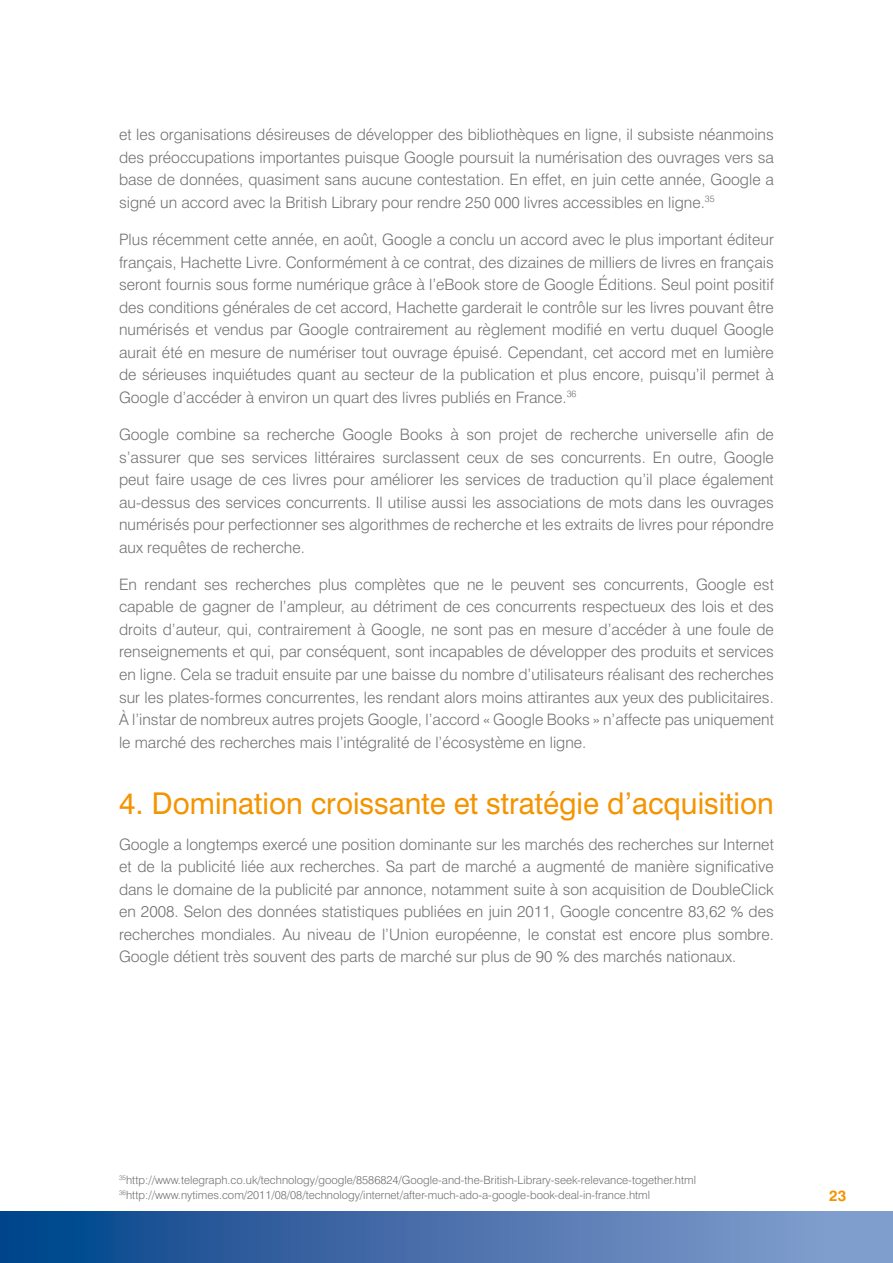
<style>
.page{position:relative;width:893px;height:1263px;background:#fff}
.page>*{position:absolute;margin:0;border:0;box-sizing:border-box;transform-origin:0 0}
.t1{font:30px "Swiss 721 BT";color:#f39400}
.t2{font:300 15.75px/22.5px "Swiss 721 BT";color:#707172;text-align:justify}
.t3{font:700 15px "Swiss 721 BT";color:#f39400}
.t4{font:300 11.4px/15.3px "Swiss 721 BT";color:#707172}
</style>
<div class="page">
<div style="left:0;top:1212px;width:893px;height:51px;background:linear-gradient(to right,#034288,#8ca2d1)"></div>
<p class="t2" style="left:119px;top:123px;width:656px">et les organisations désireuses de développer des bibliothèques en ligne, il subsiste néanmoins des préoccupations importantes puisque Google poursuit la numérisation des ouvrages vers sa base de données, quasiment sans aucune contestation. En effet, en juin cette année, Google a signé un accord avec la British Library pour rendre 250 000 livres accessibles en ligne.<sup>35</sup></p>
<p class="t2" style="left:119px;top:228px;width:656px">Plus récemment cette année, en août, Google a conclu un accord avec le plus important éditeur français, Hachette Livre. Conformément à ce contrat, des dizaines de milliers de livres en français seront fournis sous forme numérique grâce à l’eBook store de Google Éditions. Seul point positif des conditions générales de cet accord, Hachette garderait le contrôle sur les livres pouvant être numérisés et vendus par Google contrairement au règlement modifié en vertu duquel Google aurait été en mesure de numériser tout ouvrage épuisé. Cependant, cet accord met en lumière de sérieuses inquiétudes quant au secteur de la publication et plus encore, puisqu’il permet à Google d’accéder à environ un quart des livres publiés en France.<sup>36</sup></p>
<p class="t2" style="left:119px;top:423px;width:656px">Google combine sa recherche Google Books à son projet de recherche universelle afin de s’assurer que ses services littéraires surclassent ceux de ses concurrents. En outre, Google peut faire usage de ces livres pour améliorer les services de traduction qu’il place également au-dessus des services concurrents. Il utilise aussi les associations de mots dans les ouvrages numérisés pour perfectionner ses algorithmes de recherche et les extraits de livres pour répondre aux requêtes de recherche.</p>
<p class="t2" style="left:119px;top:573px;width:656px">En rendant ses recherches plus complètes que ne le peuvent ses concurrents, Google est capable de gagner de l’ampleur, au détriment de ces concurrents respectueux des lois et des droits d’auteur, qui, contrairement à Google, ne sont pas en mesure d’accéder à une foule de renseignements et qui, par conséquent, sont incapables de développer des produits et services en ligne. Cela se traduit ensuite par une baisse du nombre d’utilisateurs réalisant des recherches sur les plates-formes concurrentes, les rendant alors moins attirantes aux yeux des publicitaires.<br>À l’instar de nombreux autres projets Google, l’accord « Google Books » n’affecte pas uniquement le marché des recherches mais l’intégralité de l’écosystème en ligne.</p>
<h1 class="t1" style="left:119px;top:785px;width:656px">4. Domination croissante et stratégie d’acquisition</h1>
<p class="t2" style="left:119px;top:833px;width:656px">Google a longtemps exercé une position dominante sur les marchés des recherches sur Internet et de la publicité liée aux recherches. Sa part de marché a augmenté de manière significative dans le domaine de la publicité par annonce, notamment suite à son acquisition de DoubleClick en 2008. Selon des données statistiques publiées en juin 2011, Google concentre 83,62 % des recherches mondiales. Au niveau de l’Union européenne, le constat est encore plus sombre.<br>Google détient très souvent des parts de marché sur plus de 90 % des marchés nationaux.</p>
<p class="t4" style="left:119px;top:1172px;width:578px"><sup>35</sup>http://www.telegraph.co.uk/technology/google/8586824/Google-and-the-British-Library-seek-relevance-together.html<br><sup>36</sup>http://www.nytimes.com/2011/08/08/technology/internet/after-much-ado-a-google-book-deal-in-france.html</p>
<p class="t3" style="left:829px;top:1186px;width:19px">23</p>
</div>
